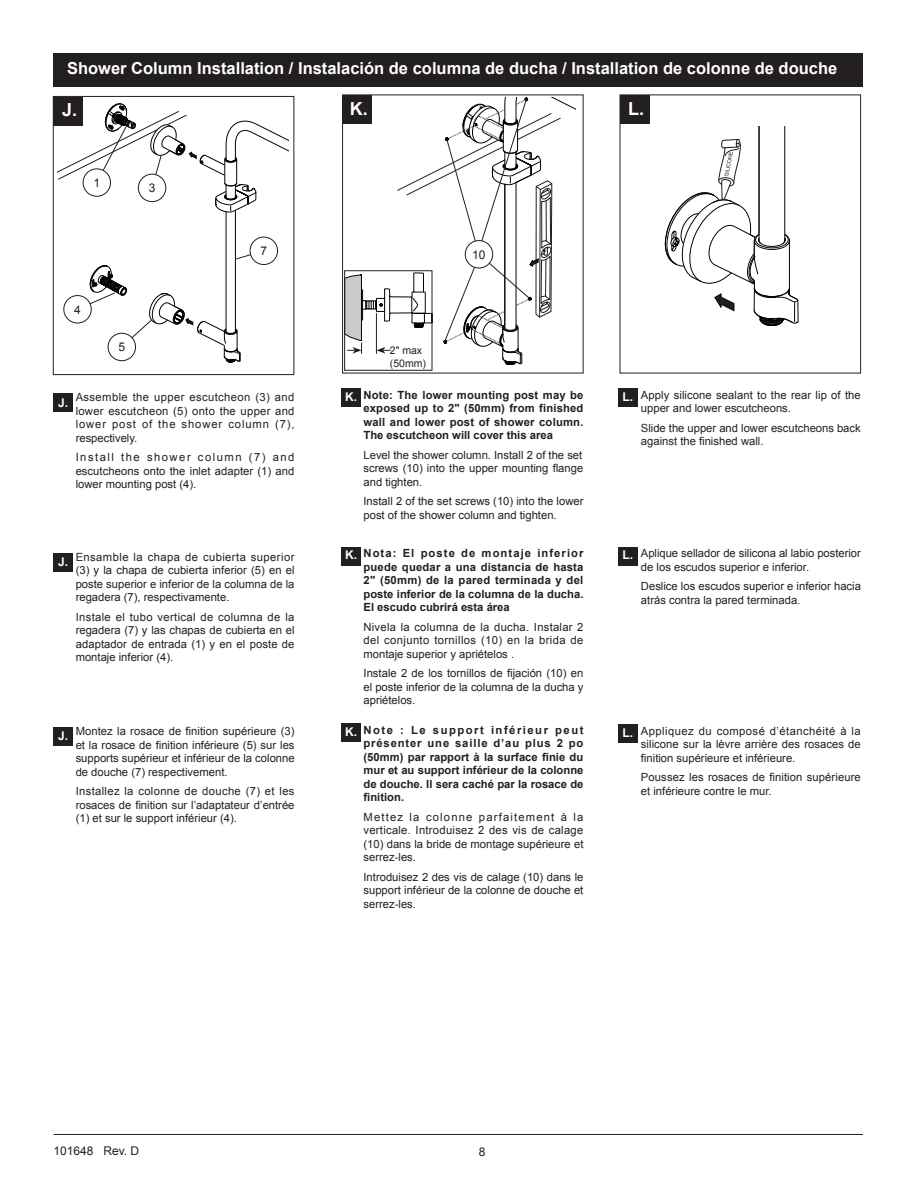
<style>
.page{position:relative;width:918px;height:1188px;background:#fff}
.page>*{position:absolute;margin:0;border:0;box-sizing:border-box;transform-origin:0 0}
.t1{font:700 18px "Arial";color:#fff}
.t2{font:700 16.5px "Arial";color:#fff}
.t3{font:12px "Arial";color:#231f20}
.t4{font:700 12px "Arial";color:#fff}
.t5{font:11.25px/13.5px "Arial";color:#231f20;text-align:justify}
.t6{font:700 11.25px/13.5px "Arial";color:#231f20;text-align:justify}
.t7{font:10.5px/12.6px "Arial";color:#231f20}
</style>
<div class="page">
<hr style="left:54px;top:1134px;width:809px;height:1px;background:#231f20">
<div style="left:53px;top:96px;width:241px;height:279px;border:1px solid #231f20"></div>
<div style="left:53px;top:97px;width:30px;height:29px;background:#231f20"></div>
<div style="left:53px;top:393px;width:19px;height:19px;background:#231f20"></div>
<div style="left:54px;top:53px;width:809px;height:34px;background:#231f20"></div>
<div style="left:341px;top:389px;width:19px;height:18px;background:#231f20"></div>
<div style="left:342px;top:95px;width:30px;height:29px;background:#231f20"></div>
<div style="left:619px;top:389px;width:19px;height:18px;background:#231f20"></div>
<svg style="left:665px;top:126px;width:134px;height:200px"></svg>
<div style="left:620px;top:95px;width:29px;height:29px;background:#231f20"></div>
<svg style="left:58px;top:104px;width:230px;height:258px"></svg>
<div style="left:83px;top:169px;width:28px;height:27px;background:#fff;border-radius:50%"></div>
<div style="left:83px;top:169px;width:28px;height:28px;border:1px solid #231f20;border-radius:50%"></div>
<div style="left:619px;top:547px;width:19px;height:19px;background:#231f20"></div>
<div style="left:619px;top:724px;width:19px;height:19px;background:#231f20"></div>
<div style="left:344px;top:271px;width:88px;height:99px;border:1px solid #231f20"></div>
<svg style="left:345px;top:97px;width:231px;height:272px"></svg>
<div style="left:53px;top:553px;width:19px;height:18px;background:#231f20"></div>
<div style="left:53px;top:727px;width:19px;height:19px;background:#231f20"></div>
<div style="left:341px;top:547px;width:19px;height:19px;background:#231f20"></div>
<div style="left:341px;top:723px;width:19px;height:19px;background:#231f20"></div>
<h2 class="t2" style="left:67px;top:58px;width:772px">Shower Column Installation / Instalación de columna de ducha / Installation de colonne de douche</h2>
<h1 class="t1" style="left:62px;top:98px;width:17px">J.</h1>
<p class="t3" style="left:93px;top:175px;width:8px">1</p>
<p class="t3" style="left:149px;top:180px;width:8px">3</p>
<p class="t3" style="left:74px;top:302px;width:8px">4</p>
<p class="t3" style="left:118px;top:339px;width:8px">5</p>
<p class="t3" style="left:260px;top:243px;width:8px">7</p>
<p class="t4" style="left:58px;top:394px;width:12px">J.</p>
<p class="t5" style="left:76px;top:391px;width:220px">Assemble the upper escutcheon (3) and lower escutcheon (5) onto the upper and lower post of the shower column (7), respectively.</p>
<p class="t5" style="left:76px;top:451px;width:220px">Install the shower column (7) and escutcheons onto the inlet adapter (1) and lower mounting post (4).</p>
<p class="t4" style="left:58px;top:554px;width:12px">J.</p>
<p class="t5" style="left:76px;top:550px;width:220px">Ensamble la chapa de cubierta superior (3) y la chapa de cubierta inferior (5) en el poste superior e inferior de la columna de la regadera (7), respectivamente.</p>
<p class="t5" style="left:76px;top:610px;width:220px">Instale el tubo vertical de columna de la regadera (7) y las chapas de cubierta en el adaptador de entrada (1) y en el poste de montaje inferior (4).</p>
<p class="t4" style="left:58px;top:728px;width:12px">J.</p>
<p class="t5" style="left:76px;top:725px;width:220px">Montez la rosace de finition supérieure (3) et la rosace de finition inférieure (5) sur les supports supérieur et inférieur de la colonne de douche (7) respectivement.</p>
<p class="t5" style="left:76px;top:785px;width:220px">Installez la colonne de douche (7) et les rosaces de finition sur l’adaptateur d’entrée (1) et sur le support inférieur (4).</p>
<h1 class="t1" style="left:350px;top:96px;width:19px">K.</h1>
<h1 class="t1" style="left:628px;top:96px;width:18px">L.</h1>
<p class="t3" style="left:472px;top:247px;width:15px">10</p>
<p class="t7" style="left:390px;top:344px;width:38px">2" max (50mm)</p>
<p class="t6" style="left:364px;top:388px;width:221px">Note: The lower mounting post may be exposed up to 2" (50mm) from finished wall and lower post of shower column.<br>The escutcheon will cover this area</p>
<p class="t5" style="left:364px;top:448px;width:221px">Level the shower column. Install 2 of the set screws (10) into the upper mounting flange and tighten.</p>
<p class="t5" style="left:364px;top:495px;width:221px">Install 2 of the set screws (10) into the lower post of the shower column and tighten.</p>
<p class="t4" style="left:345px;top:389px;width:13px">K.</p>
<p class="t4" style="left:623px;top:389px;width:12px">L.</p>
<p class="t5" style="left:641px;top:388px;width:221px">Apply silicone sealant to the rear lip of the upper and lower escutcheons.</p>
<p class="t5" style="left:641px;top:421px;width:221px">Slide the upper and lower escutcheons back against the finished wall.</p>
<p class="t6" style="left:364px;top:547px;width:221px">Nota: El poste de montaje inferior puede quedar a una distancia de hasta 2" (50mm) de la pared terminada y del poste inferior de la columna de la ducha.<br>El escudo cubrirá esta área</p>
<p class="t5" style="left:364px;top:620px;width:222px">Nivela la columna de la ducha. Instalar 2 del conjunto tornillos (10) en la brida de montaje superior y apriételos .</p>
<p class="t5" style="left:364px;top:667px;width:222px">Instale 2 de los tornillos de fijación (10) en el poste inferior de la columna de la ducha y apriételos.</p>
<p class="t4" style="left:345px;top:547px;width:13px">K.</p>
<p class="t4" style="left:623px;top:547px;width:12px">L.</p>
<p class="t5" style="left:641px;top:547px;width:221px">Aplique sellador de silicona al labio posterior de los escudos superior e inferior.</p>
<p class="t5" style="left:641px;top:580px;width:222px">Deslice los escudos superior e inferior hacia atrás contra la pared terminada.</p>
<p class="t6" style="left:364px;top:723px;width:222px">Note : Le support inférieur peut présenter une saille d’au plus 2 po (50mm) par rapport à la surface finie du mur et au support inférieur de la colonne de douche. Il sera caché par la rosace de finition.</p>
<p class="t5" style="left:364px;top:810px;width:221px">Mettez la colonne parfaitement à la verticale. Introduisez 2 des vis de calage (10) dans la bride de montage supérieure et serrez-les.</p>
<p class="t5" style="left:364px;top:870px;width:221px">Introduisez 2 des vis de calage (10) dans le support inférieur de la colonne de douche et serrez-les.</p>
<p class="t4" style="left:345px;top:723px;width:13px">K.</p>
<p class="t4" style="left:623px;top:725px;width:12px">L.</p>
<p class="t5" style="left:641px;top:724px;width:221px">Appliquez du composé d’étanchéité à la silicone sur la lèvre arrière des rosaces de finition supérieure et inférieure.</p>
<p class="t5" style="left:641px;top:771px;width:221px">Poussez les rosaces de finition supérieure et inférieure contre le mur.</p>
<p class="t3" style="left:53px;top:1143px;width:87px">101648 Rev. D</p>
<p class="t3" style="left:479px;top:1144px;width:8px">8</p>
</div>
